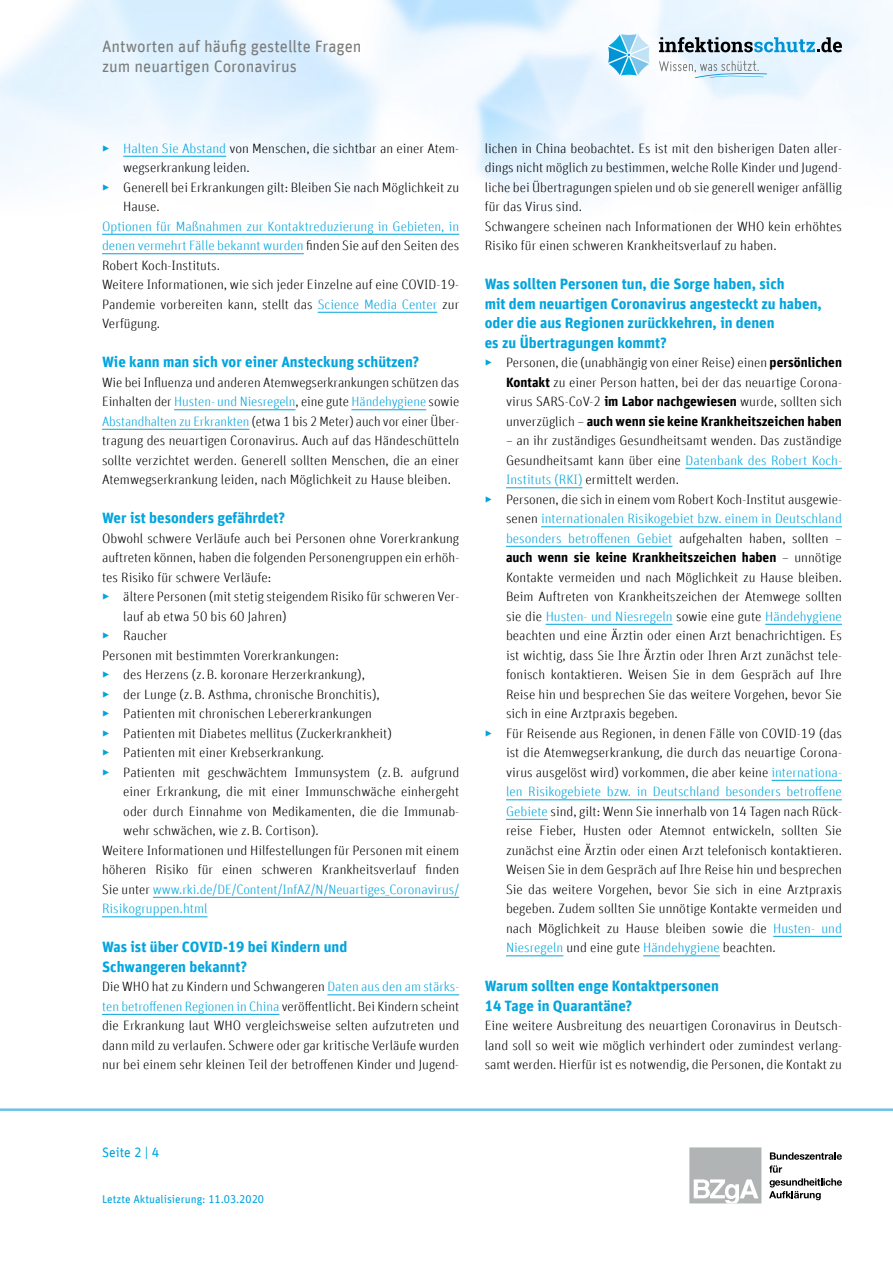
<style>
.page{position:relative;width:893px;height:1263px;background:#fff}
.page>*{position:absolute;margin:0;border:0;box-sizing:border-box;transform-origin:0 0}
.t1{font:16.5px/19.5px "Unit Offc Pro";color:#7b7d7c}
.h3-nummeriert-Ebene_1{font:700 15px/19.5px "Unit Offc Pro";color:#00a5de}
.t2{font:300 13.5px/19.5px "Unit Offc Pro";color:#000;text-align:justify}
.t3{font:300 13.5px/19.5px "Unit Offc Pro";color:#00a5de;text-align:justify}
.t4{font:13.5px "Unit Offc Pro";color:#00a5de}
.t5{font:11.25px "Unit Offc Pro";color:#00a5de}
.s1{color:#00a5de}
.s2{color:#000}
.s3{font-weight:700}
</style>
<div class="page">
<hr style="left:0;top:1108px;width:893px;height:3px;background:#6fc2eb">
<svg style="left:659px;top:37px;width:183px;height:15px;background:#8aa5b3"></svg>
<svg style="left:659px;top:61px;width:108px;height:17px"></svg>
<svg style="left:608px;top:34px;width:42px;height:42px"></svg>
<svg style="left:769px;top:1152px;width:73px;height:48px"></svg>
<div style="left:689px;top:1147px;width:72px;height:56px;background:#b1b4b4"></div>
<svg style="left:694px;top:1179px;width:64px;height:24px"></svg>
<hr style="left:123px;top:156px;width:103px;height:1px;background:#00a5de">
<hr style="left:102px;top:234px;width:357px;height:1px;background:#00a5de">
<hr style="left:102px;top:253px;width:202px;height:1px;background:#00a5de">
<hr style="left:318px;top:312px;width:119px;height:1px;background:#00a5de">
<hr style="left:174px;top:409px;width:121px;height:1px;background:#00a5de">
<hr style="left:351px;top:409px;width:75px;height:1px;background:#00a5de">
<hr style="left:102px;top:429px;width:147px;height:1px;background:#00a5de">
<hr style="left:153px;top:897px;width:306px;height:1px;background:#00a5de">
<hr style="left:102px;top:916px;width:105px;height:1px;background:#00a5de">
<hr style="left:327px;top:994px;width:132px;height:1px;background:#00a5de">
<hr style="left:102px;top:1014px;width:177px;height:1px;background:#00a5de">
<hr style="left:685px;top:468px;width:157px;height:1px;background:#00a5de">
<hr style="left:506px;top:487px;width:76px;height:1px;background:#00a5de">
<hr style="left:541px;top:526px;width:301px;height:1px;background:#00a5de">
<hr style="left:506px;top:546px;width:166px;height:1px;background:#00a5de">
<hr style="left:546px;top:624px;width:127px;height:1px;background:#00a5de">
<hr style="left:765px;top:624px;width:77px;height:1px;background:#00a5de">
<hr style="left:771px;top:780px;width:71px;height:1px;background:#00a5de">
<hr style="left:506px;top:799px;width:336px;height:1px;background:#00a5de">
<hr style="left:506px;top:819px;width:42px;height:1px;background:#00a5de">
<hr style="left:773px;top:936px;width:69px;height:1px;background:#00a5de">
<hr style="left:506px;top:955px;width:57px;height:1px;background:#00a5de">
<hr style="left:643px;top:955px;width:77px;height:1px;background:#00a5de">
<p class="t1" style="left:102px;top:36px;width:261px">Antworten auf häufig gestellte Fragen zum neuartigen Coronavirus</p>
<p class="t2" style="left:123px;top:138px;width:337px;text-indent:-21px"><span class="s1">▶ Halten Sie Abstand</span> von Menschen, die sichtbar an einer Atem&shy;wegserkrankung leiden.</p>
<p class="t2" style="left:123px;top:177px;width:337px;text-indent:-21px"><span class="s1">▶</span> Generell bei Erkrankungen gilt: Bleiben Sie nach Möglichkeit zu<br>Hause.</p>
<p class="t3" style="left:102px;top:216px;width:359px">Optionen für Maßnahmen zur Kontaktreduzierung in Gebieten, in denen vermehrt Fälle bekannt wurden <span class="s2">finden Sie auf den Seiten des Robert Koch-Instituts.</span></p>
<p class="t2" style="left:102px;top:275px;width:359px">Weitere Informationen, wie sich jeder Einzelne auf eine COVID-19- Pandemie vorbereiten kann, stellt das <span class="s1">Science Media Center</span> zur Verfügung.</p>
<h2 class="h3-nummeriert-Ebene_1" style="left:102px;top:351px;width:319px">Wie kann man sich vor einer Ansteckung schützen?</h2>
<p class="t2" style="left:102px;top:372px;width:359px">Wie bei Influenza und anderen Atemwegserkrankungen schützen das Einhalten der <span class="s1">Husten- und Niesregeln</span>, eine gute <span class="s1">Händehygiene</span> sowie <span class="s1">Abstandhalten zu Erkrankten</span> (etwa 1 bis 2 Meter) auch vor einer Über&shy;tragung des neuartigen Coronavirus. Auch auf das Händeschütteln sollte verzichtet werden. Generell sollten Menschen, die an einer Atemwegserkrankung leiden, nach Möglichkeit zu Hause bleiben.</p>
<h2 class="h3-nummeriert-Ebene_1" style="left:102px;top:507px;width:185px">Wer ist besonders gefährdet?</h2>
<p class="t2" style="left:102px;top:528px;width:359px">Obwohl schwere Verläufe auch bei Personen ohne Vorerkrankung auftreten können, haben die folgenden Personengruppen ein erhöh&shy;tes Risiko für schwere Verläufe:</p>
<p class="t2" style="left:123px;top:587px;width:337px;text-indent:-21px"><span class="s1">▶</span> ältere Personen (mit stetig steigendem Risiko für schweren Ver&shy;lauf ab etwa 50 bis 60 Jahren)</p>
<p class="t2" style="left:102px;top:626px;width:67px"><span class="s1">▶</span> Raucher</p>
<p class="t2" style="left:102px;top:645px;width:238px">Personen mit bestimmten Vorerkrankungen:</p>
<p class="t2" style="left:102px;top:665px;width:264px"><span class="s1">▶</span> des Herzens (z.B. koronare Herzerkrankung),</p>
<p class="t2" style="left:102px;top:684px;width:279px"><span class="s1">▶</span> der Lunge (z.B. Asthma, chronische Bronchitis),</p>
<p class="t2" style="left:102px;top:704px;width:271px"><span class="s1">▶</span> Patienten mit chronischen Lebererkrankungen</p>
<p class="t2" style="left:102px;top:723px;width:291px"><span class="s1">▶</span> Patienten mit Diabetes mellitus (Zuckerkrankheit)</p>
<p class="t2" style="left:102px;top:743px;width:224px"><span class="s1">▶</span> Patienten mit einer Krebserkrankung.</p>
<p class="t2" style="left:123px;top:762px;width:337px;text-indent:-21px"><span class="s1">▶</span> Patienten mit geschwächtem Immunsystem (z.B. aufgrund einer Erkrankung, die mit einer Immunschwäche einhergeht oder durch Einnahme von Medikamenten, die die Immunab&shy;wehr schwächen, wie z.B. Cortison).</p>
<p class="t2" style="left:102px;top:840px;width:359px">Weitere Informationen und Hilfestellungen für Personen mit einem höheren Risiko für einen schweren Krankheitsverlauf finden Sie unter <span class="s1">www.rki.de/DE/Content/InfAZ/N/Neuartiges_Coronavirus/ Risikogruppen.html</span></p>
<h2 class="h3-nummeriert-Ebene_1" style="left:102px;top:936px;width:247px">Was ist über COVID-19 bei Kindern und<br>Schwangeren bekannt?</h2>
<p class="t2" style="left:102px;top:977px;width:359px">Die WHO hat zu Kindern und Schwangeren <span class="s1">Daten aus den am stärks&shy;ten betroffenen Regionen in China</span> veröffentlicht. Bei Kindern scheint die Erkrankung laut WHO vergleichsweise selten aufzutreten und dann mild zu verlaufen. Schwere oder gar kritische Verläufe wurden nur bei einem sehr kleinen Teil der betroffenen Kinder und Jugend-</p>
<p class="t2" style="left:485px;top:138px;width:359px">lichen in China beobachtet. Es ist mit den bisherigen Daten aller&shy;dings nicht möglich zu bestimmen, welche Rolle Kinder und Jugend&shy;liche bei Übertragungen spielen und ob sie generell weniger anfällig für das Virus sind.</p>
<p class="t2" style="left:485px;top:216px;width:359px">Schwangere scheinen nach Informationen der WHO kein erhöhtes<br>Risiko für einen schweren Krankheitsverlauf zu haben.</p>
<h2 class="h3-nummeriert-Ebene_1" style="left:485px;top:273px;width:339px">Was sollten Personen tun, die Sorge haben, sich<br>mit dem neuartigen Coronavirus angesteckt zu haben, oder die aus Regionen zurückkehren, in denen<br>es zu Übertragungen kommt?</h2>
<p class="t2" style="left:506px;top:353px;width:337px;text-indent:-21px"><span class="s1">▶</span> Personen, die (unabhängig von einer Reise) einen <span class="s3">persönlichen Kontakt</span> zu einer Person hatten, bei der das neuartige Corona&shy;virus SARS-CoV-2 <span class="s3">im Labor nachgewiesen</span> wurde, sollten sich unverzüglich – <span class="s3">auch wenn sie keine Krankheitszeichen haben</span></p>
<p class="t2" style="left:506px;top:431px;width:337px">– an ihr zuständiges Gesundheitsamt wenden. Das zuständige Gesundheitsamt kann über eine <span class="s1">Datenbank des Robert Koch-Instituts (RKI)</span> ermittelt werden.</p>
<p class="t2" style="left:506px;top:489px;width:337px;text-indent:-21px"><span class="s1">▶</span> Personen, die sich in einem vom Robert Koch-Institut ausgewie&shy;senen <span class="s1">internationalen Risikogebiet bzw. einem in Deutschland besonders betroffenen Gebiet</span> aufgehalten haben, sollten – <span class="s3">auch wenn sie keine Krankheitszeichen haben</span> – unnötige Kontakte vermeiden und nach Möglichkeit zu Hause bleiben.<br>Beim Auftreten von Krankheitszeichen der Atemwege sollten sie die <span class="s1">Husten- und Niesregeln</span> sowie eine gute <span class="s1">Händehygiene </span>beachten und eine Ärztin oder einen Arzt benachrichtigen. Es ist wichtig, dass Sie Ihre Ärztin oder Ihren Arzt zunächst tele&shy;fonisch kontaktieren. Weisen Sie in dem Gespräch auf Ihre Reise hin und besprechen Sie das weitere Vorgehen, bevor Sie sich in eine Arztpraxis begeben.</p>
<p class="t2" style="left:506px;top:723px;width:337px;text-indent:-21px"><span class="s1">▶</span> Für Reisende aus Regionen, in denen Fälle von COVID-19 (das ist die Atemwegserkrankung, die durch das neuartige Corona&shy;virus ausgelöst wird) vorkommen, die aber keine <span class="s1">internationa&shy;len Risikogebiete bzw. in Deutschland besonders betroffene Gebiete</span> sind, gilt: Wenn Sie innerhalb von 14 Tagen nach Rück&shy;reise Fieber, Husten oder Atemnot entwickeln, sollten Sie zunächst eine Ärztin oder einen Arzt telefonisch kontaktieren.<br>Weisen Sie in dem Gespräch auf Ihre Reise hin und besprechen Sie das weitere Vorgehen, bevor Sie sich in eine Arztpraxis begeben. Zudem sollten Sie unnötige Kontakte vermeiden und nach Möglichkeit zu Hause bleiben sowie die <span class="s1">Husten- und Niesregeln</span> und eine gute <span class="s1">Händehygiene</span> beachten.</p>
<h2 class="h3-nummeriert-Ebene_1" style="left:485px;top:975px;width:236px">Warum sollten enge Kontaktpersonen<br>14 Tage in Quarantäne?</h2>
<p class="t2" style="left:485px;top:1016px;width:359px">Eine weitere Ausbreitung des neuartigen Coronavirus in Deutsch&shy;land soll so weit wie möglich verhindert oder zumindest verlang&shy;samt werden. Hierfür ist es notwendig, die Personen, die Kontakt zu</p>
<p class="t4" style="left:102px;top:1142px;width:59px">Seite 2 | 4</p>
<p class="t5" style="left:102px;top:1192px;width:164px">Letzte Aktualisierung: 11.03.2020</p>
</div>
